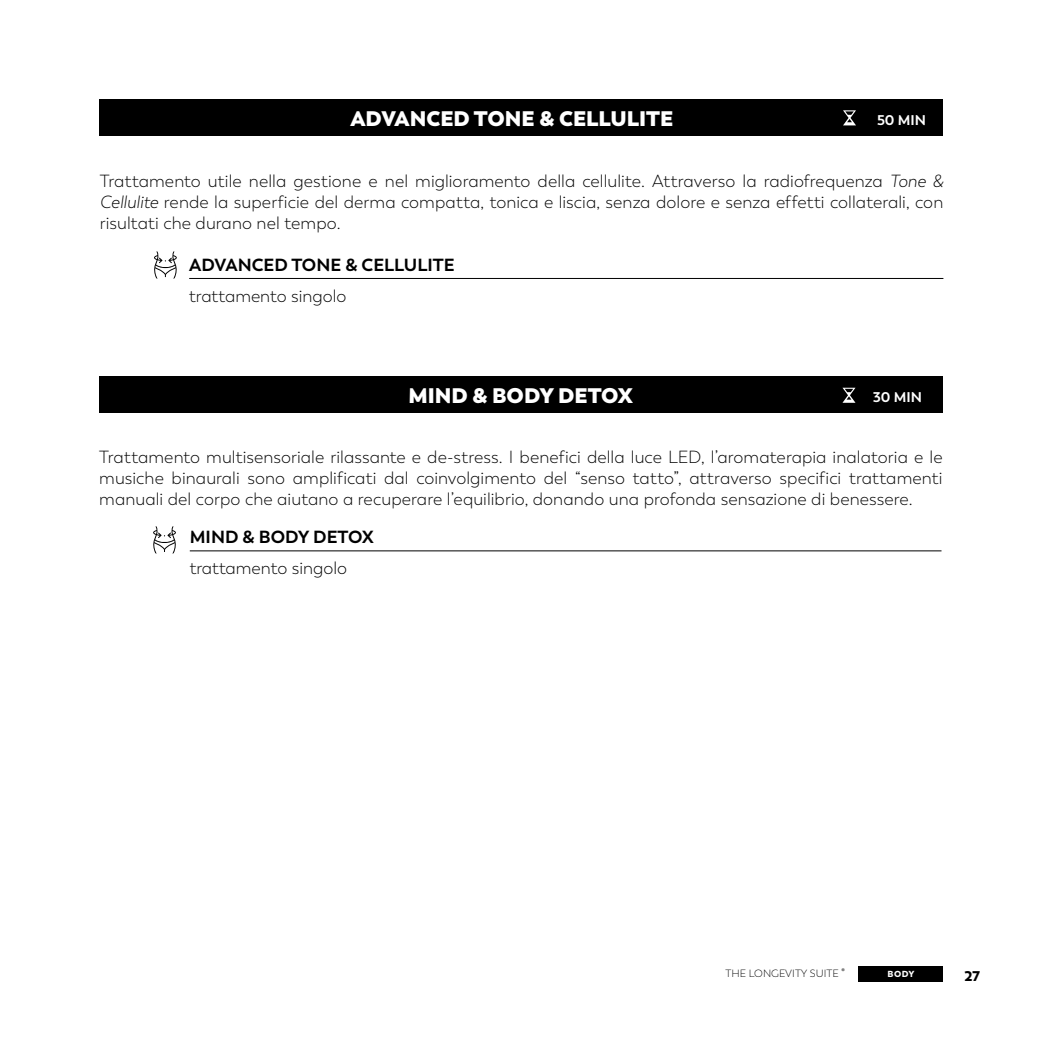
<style>
.page{position:relative;width:1042px;height:1042px;background:#fff}
.page>*{position:absolute;margin:0;border:0;box-sizing:border-box;transform-origin:0 0}
.t1{font:800 21px "Trenda";color:#fff}
.t2{font:300 17.5px/21px "Trenda";color:#000;text-align:justify}
.t3{font:700 17.5px "Trenda";color:#000}
.t4{font:700 14px "Trenda";color:#fff}
.t5{font:900 14px "Trenda";color:#000}
.t6{font:300 10.5px "Trenda";color:#000}
.t7{font:900 8.75px "Trenda";color:#fff}
.t8{font:7px "Trenda";color:#000}
.s1{font-style:italic}
</style>
<div class="page">
<div style="left:858px;top:966px;width:85px;height:15px;background:#000"></div>
<div style="left:99px;top:100px;width:843px;height:36px;background:#000"></div>
<svg style="left:843px;top:110px;width:13px;height:15px"></svg>
<hr style="left:189px;top:278px;width:754px;height:1px;background:#000">
<svg style="left:154px;top:251px;width:23px;height:28px"></svg>
<div style="left:99px;top:377px;width:843px;height:36px;background:#000"></div>
<svg style="left:842px;top:388px;width:13px;height:15px"></svg>
<hr style="left:190px;top:550px;width:751px;height:1px;background:#000">
<svg style="left:153px;top:526px;width:23px;height:27px"></svg>
<p class="t1" style="left:350px;top:105px;width:325px">ADVANCED TONE &amp; CELLULITE</p>
<p class="t4" style="left:877px;top:112px;width:50px">50 MIN</p>
<p class="t2" style="left:100px;top:170px;width:845px">Trattamento utile nella gestione e nel miglioramento della cellulite. Attraverso la radiofrequenza <span class="s1">Tone &amp; Cellulite</span> rende la superficie del derma compatta, tonica e liscia, senza dolore e senza effetti collaterali, con risultati che durano nel tempo.</p>
<p class="t3" style="left:189px;top:254px;width:267px">ADVANCED TONE &amp; CELLULITE</p>
<p class="t2" style="left:189px;top:286px;width:159px">trattamento singolo</p>
<p class="t1" style="left:408px;top:382px;width:226px">MIND &amp; BODY DETOX</p>
<p class="t4" style="left:873px;top:388px;width:50px">30 MIN</p>
<p class="t2" style="left:99px;top:446px;width:845px">Trattamento multisensoriale rilassante e de-stress. I benefici della luce LED, l’aromaterapia inalatoria e le musiche binaurali sono amplificati dal coinvolgimento del “senso tatto”, attraverso specifici trattamenti manuali del corpo che aiutano a recuperare l’equilibrio, donando una profonda sensazione di benessere.</p>
<p class="t3" style="left:190px;top:526px;width:186px">MIND &amp; BODY DETOX</p>
<p class="t2" style="left:190px;top:558px;width:159px">trattamento singolo</p>
<p class="t8" style="left:841px;top:967px;width:5px">®</p>
<p class="t6" style="left:725px;top:967px;width:115px">THE LONGEVITY SUITE</p>
<p class="t7" style="left:887px;top:968px;width:28px">BODY</p>
<p class="t5" style="left:964px;top:967px;width:17px">27</p>
</div>
